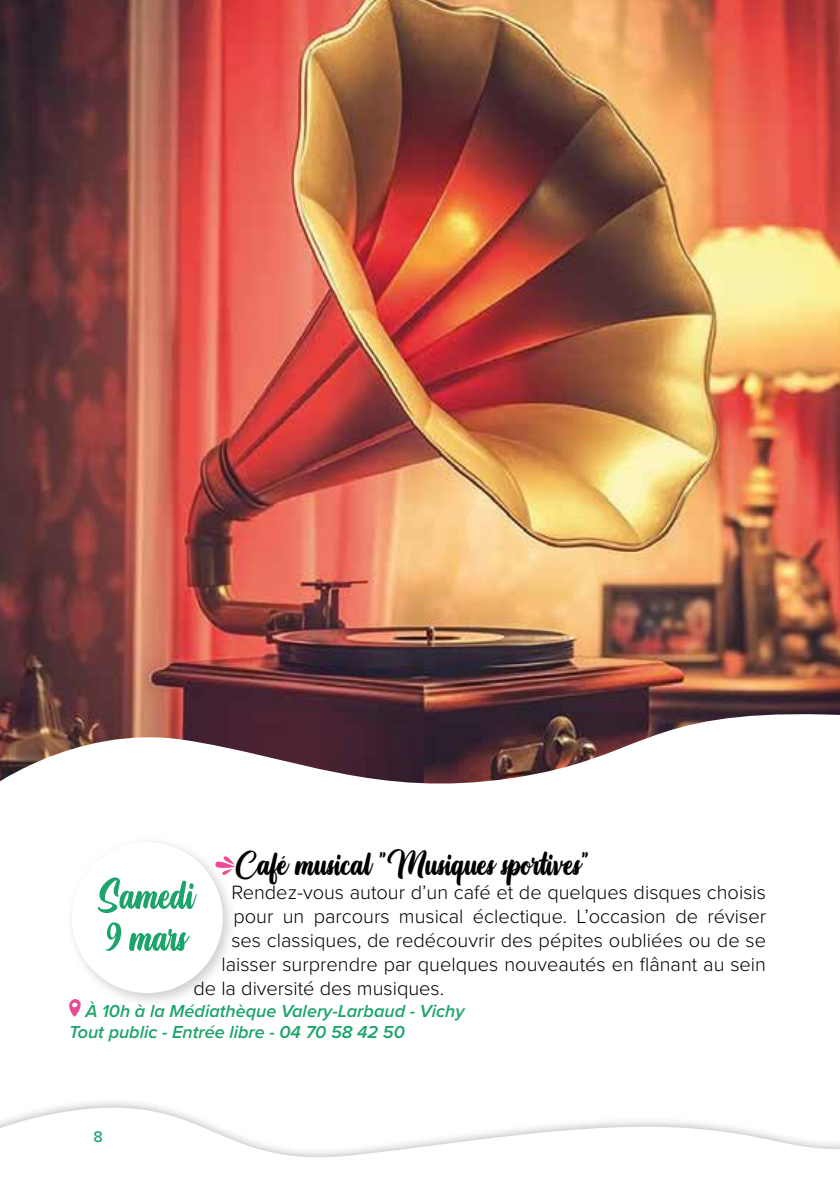
<style>
.page{position:relative;width:840px;height:1191px;background:#fff}
.page>*{position:absolute;margin:0;border:0;box-sizing:border-box;transform-origin:0 0}
.t1{font:32px "Athletic Outfit";color:#000}
.t2{font:300 20px "Proxima Nova";color:#000}
.t3{font:italic 600 18px/21.6px "Proxima Nova";color:#1ca46b}
.t4{font:500 16px "Proxima Nova";color:#1ca46b}
</style>
<div class="page">
<img style="left:0;top:0;width:839px;height:660px">
<svg style="left:0;top:660px;width:839px;height:357px"></svg>
<svg style="left:69px;top:1008px;width:12px;height:8px"></svg>
<div style="left:39px;top:843px;width:195px;height:141px;background:#fff;border-radius:50%"></div>
<div style="left:65px;top:835px;width:173px;height:173px;background:#000;opacity:.2"></div>
<div style="left:72px;top:842px;width:151px;height:151px;background:#fff;border-radius:50%"></div>
<svg style="left:105px;top:922px;width:84px;height:29px"></svg>
<svg style="left:98px;top:877px;width:98px;height:36px"></svg>
<svg style="left:0;top:1102px;width:839px;height:56px"></svg>
<h1 class="t1" style="left:235px;top:845px;width:355px">Café musical "Musiques sportives"</h1>
<p class="t2" style="left:231px;top:877px;width:536px">Rendez-vous autour d’un café et de quelques disques choisis</p>
<p class="t2" style="left:233px;top:901px;width:534px">pour un parcours musical éclectique. L’occasion de réviser</p>
<p class="t2" style="left:231px;top:925px;width:536px">ses classiques, de redécouvrir des pépites oubliées ou de se</p>
<p class="t2" style="left:221px;top:949px;width:546px">laisser surprendre par quelques nouveautés en flânant au sein</p>
<p class="t2" style="left:193px;top:973px;width:252px">de la diversité des musiques.</p>
<p class="t3" style="left:69px;top:999px;width:396px;text-indent:16px">À 10h à la Médiathèque Valery-Larbaud - Vichy<br>Tout public - Entrée libre - 04 70 58 42 50</p>
<p class="t4" style="left:93px;top:1124px;width:11px">8</p>
</div>
